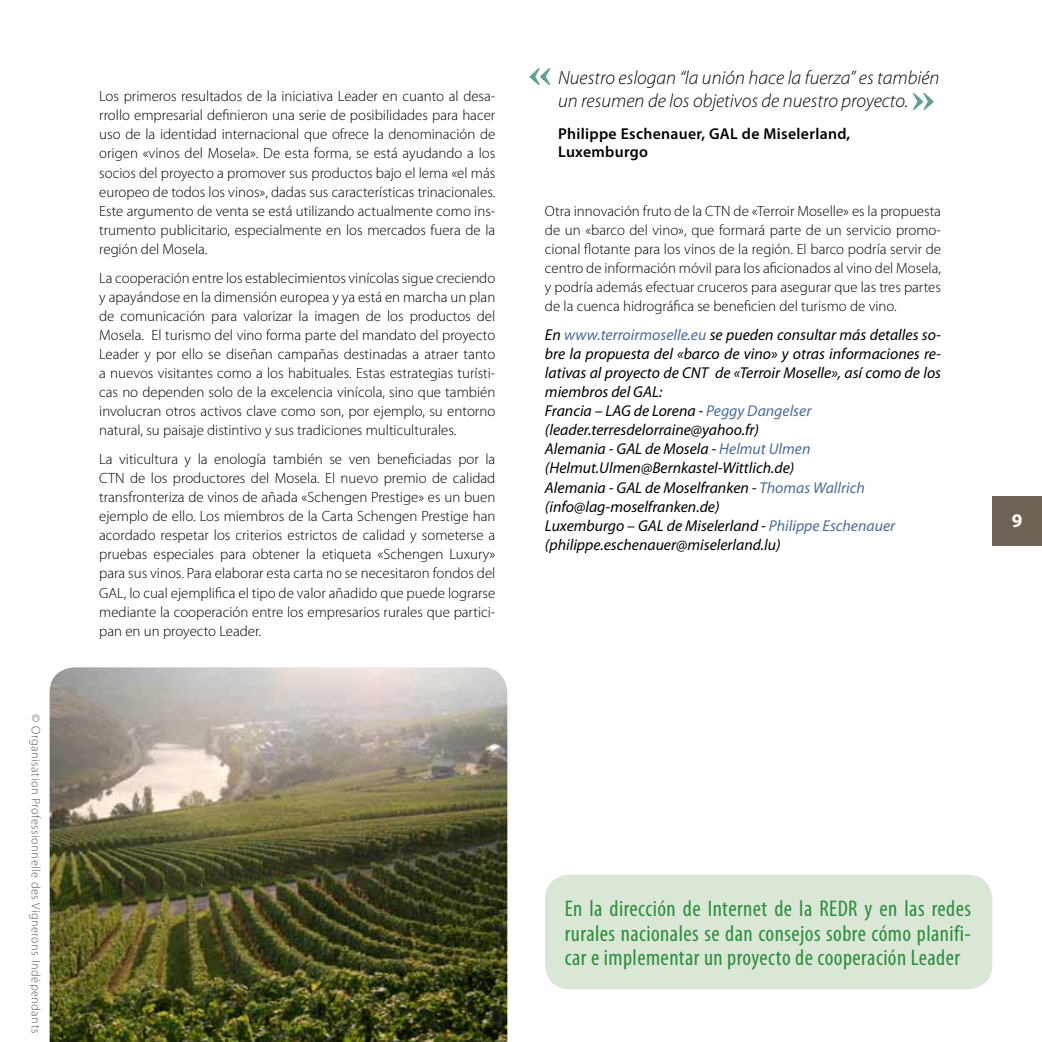
<style>
.page{position:relative;width:1042px;height:1042px;background:#fff}
.page>*{position:absolute;margin:0;border:0;box-sizing:border-box;transform-origin:0 0}
.t1{font:700 52.5px "Nimbus Rom DGR";color:#62a095}
.t2{font:condensed 22.75px/24.5px "Myriad Pro";letter-spacing:.02em;color:#2b8e39;text-align:justify}
.t3{font:italic 300 19.25px/22.8px "Myriad Pro";color:#060609}
.t4{font:700 19.25px "Myriad Pro";color:#fff}
.t5{font:italic 15.75px/19.1px "Myriad Pro";color:#000}
.t6{font:600 15.75px/17.5px "Myriad Pro";letter-spacing:.02em;color:#000}
.t7{font:300 14.88px/19.1px "Myriad Pro";color:#000;text-align:justify}
.t8{font:300 12.25px "Myriad Pro";letter-spacing:.04em;color:#58595b}
.s1{color:#496c99}
</style>
<div class="page">
<div style="left:545px;top:874px;width:447px;height:115px;background:#dae7d7;border-radius:25px"></div>
<img style="left:50px;top:667px;width:457px;height:375px">
<div style="left:992px;top:496px;width:50px;height:50px;background:#6c6356"></div>
<p class="t8" style="left:42px;top:714px;width:321px;rotate:90deg">© Organisation Professionnelle des Vignerons Indépendants</p>
<p class="t7" style="left:99px;top:87px;width:398px">Los primeros resultados de la iniciativa Leader en cuanto al desa&shy;rrollo empresarial definieron una serie de posibilidades para hacer uso de la identidad internacional que ofrece la denominación de origen «vinos del Mosela». De esta forma, se está ayudando a los socios del proyecto a promover sus productos bajo el lema «el más europeo de todos los vinos», dadas sus características trinacionales.<br>Este argumento de venta se está utilizando actualmente como ins&shy;trumento publicitario, especialmente en los mercados fuera de la región del Mosela.</p>
<p class="t7" style="left:99px;top:268px;width:398px">La cooperación entre los establecimientos vinícolas sigue creciendo y apayándose en la dimensión europea y ya está en marcha un plan de comunicación para valorizar la imagen de los productos del Mosela. El turismo del vino forma parte del mandato del proyecto Leader y por ello se diseñan campañas destinadas a atraer tanto a nuevos visitantes como a los habituales. Estas estrategias turísti&shy;cas no dependen solo de la excelencia vinícola, sino que también involucran otros activos clave como son, por ejemplo, su entorno natural, su paisaje distintivo y sus tradiciones multiculturales.</p>
<p class="t7" style="left:99px;top:450px;width:398px">La viticultura y la enología también se ven beneficiadas por la CTN de los productores del Mosela. El nuevo premio de calidad transfronteriza de vinos de añada «Schengen Prestige» es un buen ejemplo de ello. Los miembros de la Carta Schengen Prestige han acordado respetar los criterios estrictos de calidad y someterse a pruebas especiales para obtener la etiqueta «Schengen Luxury» para sus vinos. Para elaborar esta carta no se necesitaron fondos del GAL, lo cual ejemplifica el tipo de valor añadido que puede lograrse mediante la cooperación entre los empresarios rurales que partici&shy;pan en un proyecto Leader.</p>
<h1 class="t1" style="left:552px;top:110px;width:26px;rotate:-180deg">»</h1>
<p class="t3" style="left:558px;top:67px;width:383px">Nuestro eslogan “la unión hace la fuerza” es también un resumen de los objetivos de nuestro proyecto.</p>
<p class="t6" style="left:558px;top:125px;width:294px">Philippe Eschenauer, GAL de Miselerland,<br>Luxemburgo</p>
<h1 class="t1" style="left:935px;top:134px;width:26px;rotate:-180deg">«</h1>
<p class="t7" style="left:545px;top:201px;width:398px">Otra innovación fruto de la CTN de «Terroir Moselle» es la propuesta de un «barco del vino», que formará parte de un servicio promo&shy;cional flotante para los vinos de la región. El barco podría servir de centro de información móvil para los aficionados al vino del Mosela, y podría además efectuar cruceros para asegurar que las tres partes de la cuenca hidrográfica se beneficien del turismo de vino.</p>
<p class="t5" style="left:545px;top:325px;width:398px">En <span class="s1">www.terroirmoselle.eu</span> se pueden consultar más detalles so&shy;bre la propuesta del «barco de vino» y otras informaciones re&shy;lativas al proyecto de CNT de «Terroir Moselle», así como de los miembros del GAL:<br>Francia – LAG de Lorena - <span class="s1">Peggy Dangelser </span>(leader.terresdelorraine@yahoo.fr)<br>Alemania - GAL de Mosela - <span class="s1">Helmut Ulmen </span>(Helmut.Ulmen@Bernkastel-Wittlich.de)<br>Alemania - GAL de Moselfranken - <span class="s1">Thomas Wallrich </span>(info@lag-moselfranken.de)<br>Luxemburgo – GAL de Miselerland - <span class="s1">Philippe Eschenauer </span>(philippe.eschenauer@miselerland.lu)</p>
<p class="t4" style="left:1012px;top:508px;width:12px">9</p>
<h2 class="t2" style="left:565px;top:896px;width:408px">En la dirección de Internet de la REDR y en las redes rurales nacionales se dan consejos sobre cómo planifi&shy;car e implementar un proyecto de cooperación Leader</h2>
</div>
